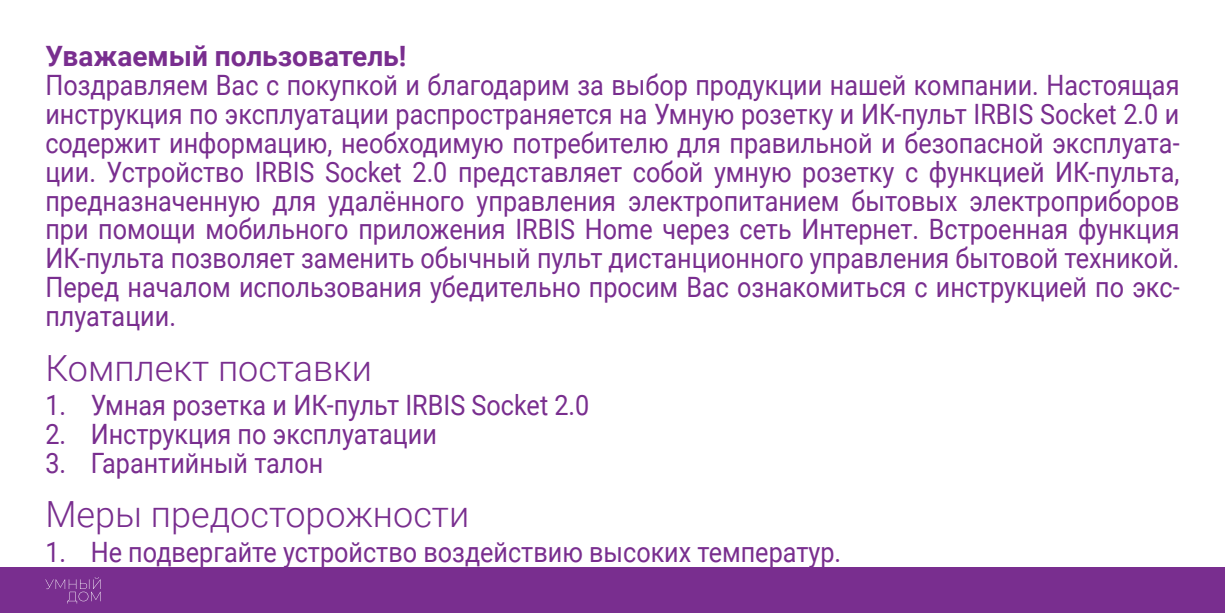
<style>
.page{position:relative;width:1225px;height:613px;background:#fff}
.page>*{position:absolute;margin:0;border:0;box-sizing:border-box;transform-origin:0 0}
.t1{font:300 36px "Roboto";color:#792e8f}
.t2{font:28px/28.8px "Roboto";color:#792e8f;text-align:justify;scale:.9 1}
.t3{font:700 28px "Roboto";color:#792e8f}
</style>
<div class="page">
<div style="left:0;top:567px;width:1225px;height:45px;background:#792e8f"></div>
<svg style="left:45px;top:577px;width:56px;height:26px"></svg>
<p class="t3" style="left:45px;top:37px;width:363px">Уважаемый пользователь!</p>
<p class="t2" style="left:45px;top:70px;width:1261px">Поздравляем Вас с покупкой и благодарим за выбор продукции нашей компании. Настоящая инструкция по эксплуатации распространяется на Умную розетку и ИК-пульт IRBIS Socket 2.0 и содержит информацию, необходимую потребителю для правильной и безопасной эксплуата&shy;ции. Устройство IRBIS Socket 2.0 представляет собой умную розетку с функцией ИК-пульта, предназначенную для удалённого управления электропитанием бытовых электроприборов при помощи мобильного приложения IRBIS Home через сеть Интернет. Встроенная функция ИК-пульта позволяет заменить обычный пульт дистанционного управления бытовой техникой.<br>Перед началом использования убедительно просим Вас ознакомиться с инструкцией по экс&shy;плуатации.</p>
<p class="t1" style="left:45px;top:342px;width:328px">Комплект поставки</p>
<p class="t2" style="left:45px;top:389px;width:606px">1. Умная розетка и ИК-пульт IRBIS Socket 2.0</p>
<p class="t2" style="left:45px;top:418px;width:436px">2. Инструкция по эксплуатации</p>
<p class="t2" style="left:45px;top:447px;width:310px">3. Гарантийный талон</p>
<p class="t1" style="left:45px;top:489px;width:425px">Меры предосторожности</p>
<p class="t2" style="left:45px;top:536px;width:886px">1. Не подвергайте устройство воздействию высоких температур.</p>
</div>
